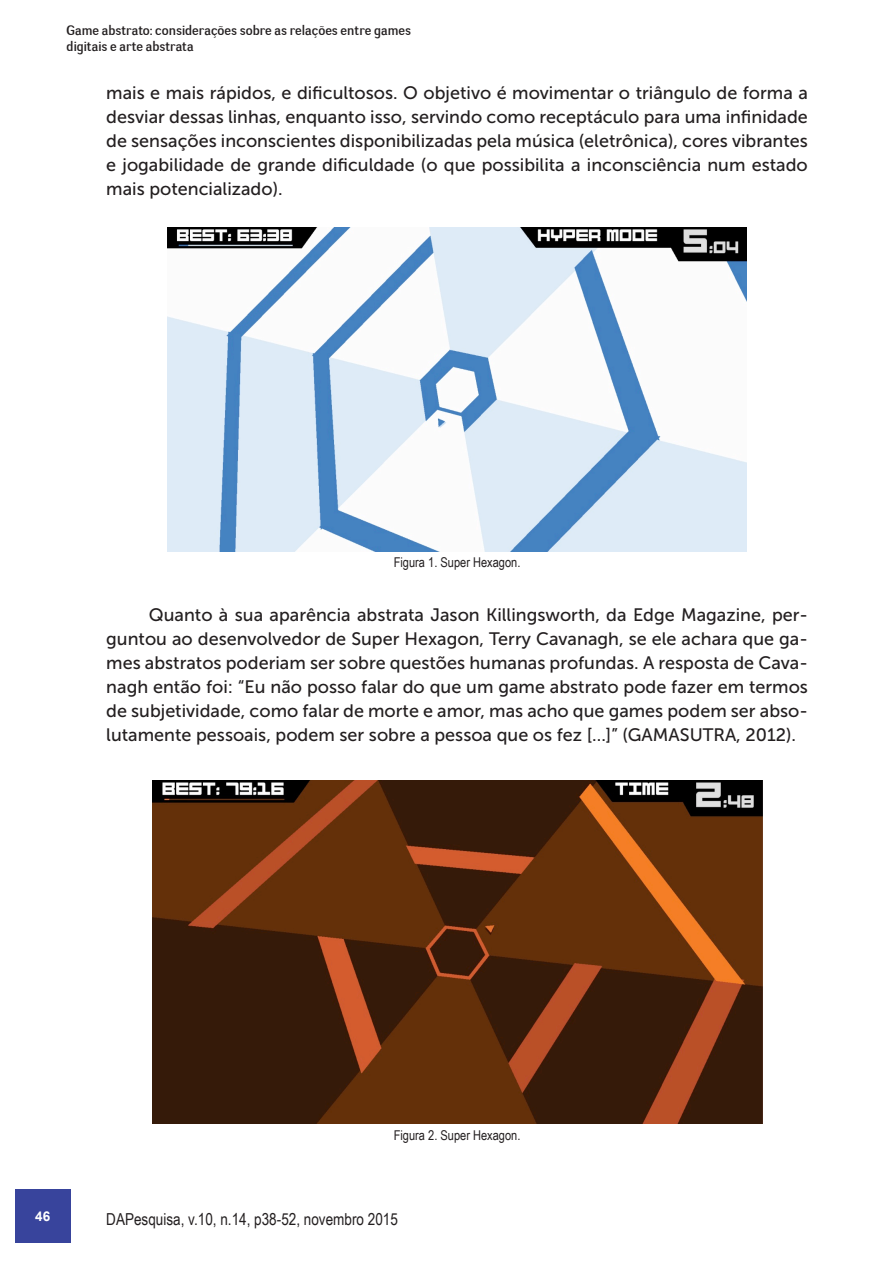
<style>
.page{position:relative;width:893px;height:1263px;background:#fff}
.page>*{position:absolute;margin:0;border:0;box-sizing:border-box;transform-origin:0 0}
.Corpo{font:18px/24px "Museo Sans 500";color:#231f20;text-align:justify}
.t1{font:16.5px "Arial Narrow";color:#231f20}
.t2{font:13.5px/16.2px "Negotiate Free";color:#231f20}
.Legenda{font:13.5px "Arial Narrow";color:#231f20}
.t3{font:700 13.5px "Arial";color:#fff}
</style>
<div class="page">
<div style="left:15px;top:1189px;width:55px;height:53px;background:#38449c"></div>
<img style="left:168px;top:228px;width:579px;height:324px">
<img style="left:152px;top:780px;width:610px;height:343px">
<p class="t2" style="left:67px;top:22px;width:346px">Game abstrato: considerações sobre as relações entre games digitais e arte abstrata</p>
<p class="Corpo" style="left:106px;top:80px;width:703px">mais e mais rápidos, e dificultosos. O objetivo é movimentar o triângulo de forma a desviar dessas linhas, enquanto isso, servindo como receptáculo para uma infinidade de sensações inconscientes disponibilizadas pela música (eletrônica), cores vibrantes e jogabilidade de grande dificuldade (o que possibilita a inconsciência num estado mais potencializado).</p>
<p class="Legenda" style="left:394px;top:552px;width:128px">Figura 1. Super Hexagon.</p>
<p class="Corpo" style="left:106px;top:602px;width:703px;text-indent:43px">Quanto à sua aparência abstrata Jason Killingsworth, da Edge Magazine, per&shy;guntou ao desenvolvedor de Super Hexagon, Terry Cavanagh, se ele achara que ga&shy;mes abstratos poderiam ser sobre questões humanas profundas. A resposta de Cava&shy;nagh então foi: “Eu não posso falar do que um game abstrato pode fazer em termos de subjetividade, como falar de morte e amor, mas acho que games podem ser abso&shy;lutamente pessoais, podem ser sobre a pessoa que os fez [...]” (GAMASUTRA, 2012).</p>
<p class="Legenda" style="left:394px;top:1125px;width:128px">Figura 2. Super Hexagon.</p>
<p class="t3" style="left:35px;top:1207px;width:17px">46</p>
<p class="t3" style="left:39px;top:1207px;width:17px">46</p>
<p class="t1" style="left:106px;top:1206px;width:293px">DAPesquisa, v.10, n.14, p38-52, novembro 2015</p>
</div>
